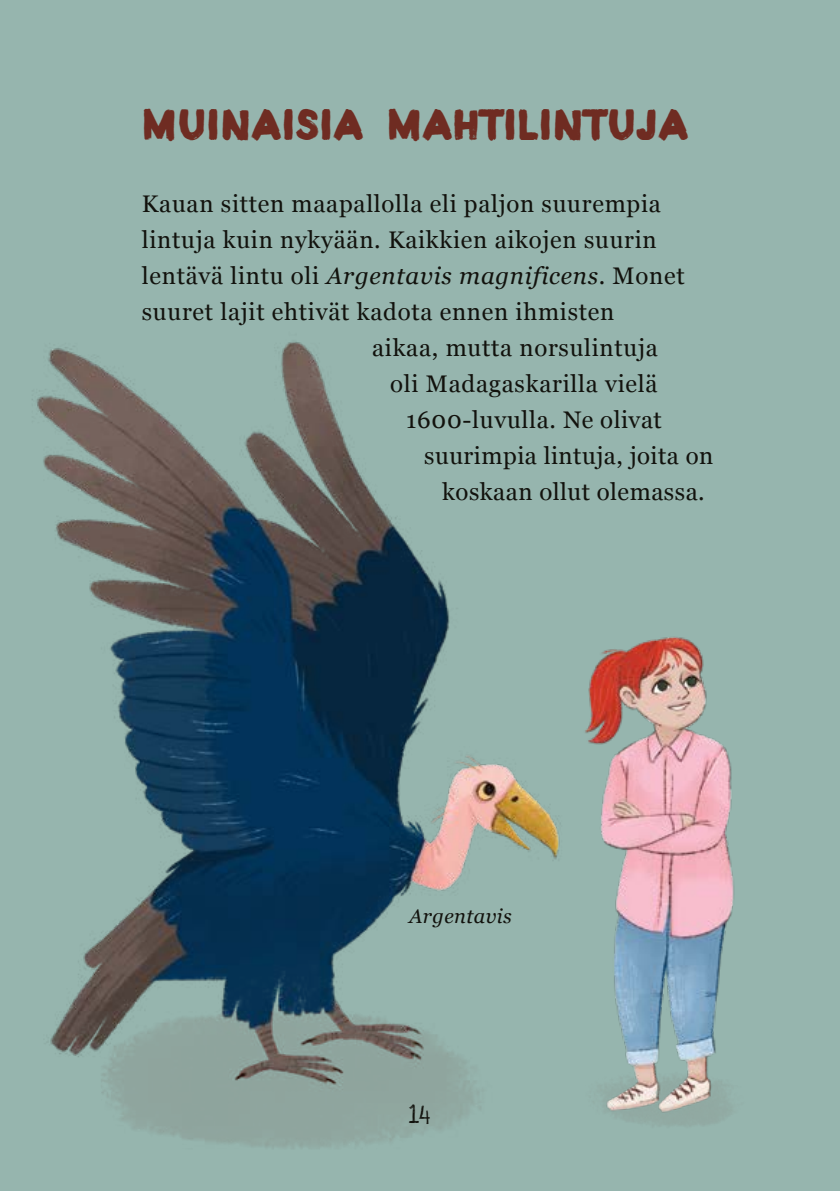
<style>
.page{position:relative;width:840px;height:1191px;background:#fff}
.page>*{position:absolute;margin:0;border:0;box-sizing:border-box;transform-origin:0 0}
.t1{font:44px "Plakkaat";letter-spacing:.02em;color:#6f2c22}
.t2{font:24px "Georgia";letter-spacing:.03em;color:#12120d}
.t3{font:italic 20px "Georgia";letter-spacing:.02em;color:#12120d}
.t4{font:18px "Love Ya Like A Sister";color:#12120d}
.s1{font-style:italic}
</style>
<div class="page">
<div style="left:0;top:0;width:839px;height:1191px;background:#96b5ae"></div>
<img style="left:32px;top:342px;width:528px;height:805px">
<img style="left:585px;top:637px;width:149px;height:488px">
<h1 class="t1" style="left:142px;top:97px;width:547px">MUINAISIA MAHTILINTUJA</h1>
<p class="t2" style="left:142px;top:186px;width:520px">Kauan sitten maapallolla eli paljon suurempia</p>
<p class="t2" style="left:142px;top:222px;width:516px">lintuja kuin nykyään. Kaikkien aikojen suurin</p>
<p class="t2" style="left:142px;top:258px;width:544px">lentävä lintu oli <span class="s1">Argentavis magnificens</span>. Monet</p>
<p class="t2" style="left:142px;top:294px;width:473px">suuret lajit ehtivät kadota ennen ihmisten</p>
<p class="t2" style="left:372px;top:330px;width:287px">aikaa, mutta norsulintuja</p>
<p class="t2" style="left:390px;top:366px;width:269px">oli Madagaskarilla vielä</p>
<p class="t2" style="left:406px;top:402px;width:257px">1600-luvulla. Ne olivat</p>
<p class="t2" style="left:424px;top:438px;width:290px">suurimpia lintuja, joita on</p>
<p class="t2" style="left:442px;top:474px;width:264px">koskaan ollut olemassa.</p>
<p class="t3" style="left:409px;top:901px;width:104px">Argentavis</p>
<p class="t4" style="left:408px;top:1100px;width:24px">14</p>
</div>
